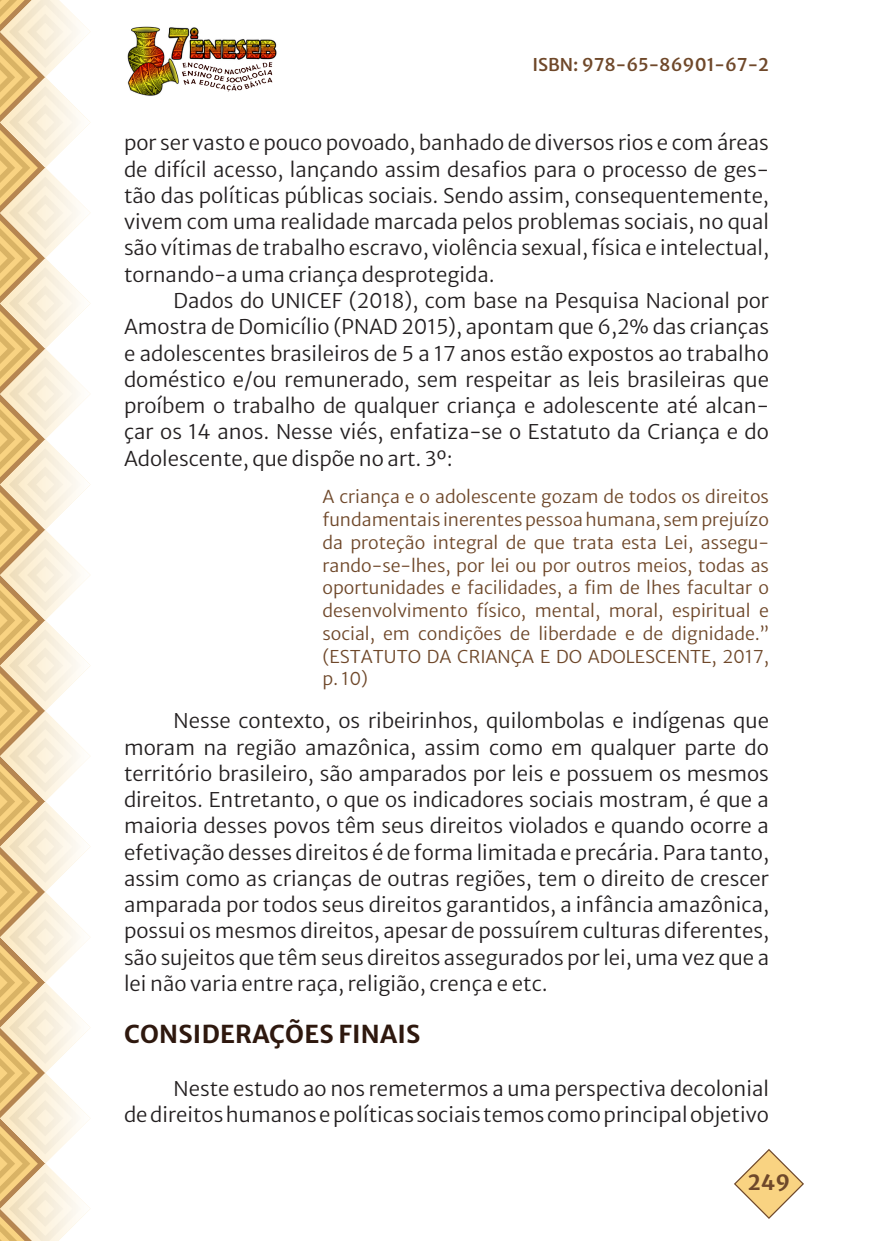
<style>
.page{position:relative;width:893px;height:1241px;background:#fff}
.page>*{position:absolute;margin:0;border:0;box-sizing:border-box;transform-origin:0 0}
._5_SUBTÍTULO{font:700 24.5px "Merriweather Sans";letter-spacing:.01em;color:#2e180e}
.t1{font:700 21px "Merriweather Sans";color:#6f482a}
._4_CORPO{font:300 20.12px/26.2px "Merriweather Sans";color:#231f20;text-align:justify}
._6_CITACAO{font:300 17.5px/22.8px "Merriweather Sans";color:#6f482a;text-align:justify}
.t2{font:500 17.5px "Merriweather Sans";color:#6f482a}
</style>
<div class="page">
<img style="left:127px;top:26px;width:150px;height:70px">
<svg style="left:0;top:0;width:90px;height:1240px"></svg>
<svg style="left:734px;top:1149px;width:70px;height:69px"></svg>
<p class="t2" style="left:532px;top:49px;width:238px">ISBN: 978-65-86901-67-2</p>
<p class="_4_CORPO" style="left:124px;top:128px;width:646px">por ser vasto e pouco povoado, banhado de diversos rios e com áreas de difícil acesso, lançando assim desafios para o processo de ges&shy;tão das políticas públicas sociais. Sendo assim, consequentemente, vivem com uma realidade marcada pelos problemas sociais, no qual são vítimas de trabalho escravo, violência sexual, física e intelectual, tornando-a uma criança desprotegida.</p>
<p class="_4_CORPO" style="left:124px;top:285px;width:646px;text-indent:50px">Dados do UNICEF (2018), com base na Pesquisa Nacional por Amostra de Domicílio (PNAD 2015), apontam que 6,2% das crianças e adolescentes brasileiros de 5 a 17 anos estão expostos ao trabalho doméstico e/ou remunerado, sem respeitar as leis brasileiras que proíbem o trabalho de qualquer criança e adolescente até alcan&shy;çar os 14 anos. Nesse viés, enfatiza-se o Estatuto da Criança e do Adolescente, que dispõe no art. 3º:</p>
<p class="_6_CITACAO" style="left:322px;top:483px;width:448px">A criança e o adolescente gozam de todos os direitos fundamentais inerentes pessoa humana, sem prejuízo da proteção integral de que trata esta Lei, assegu&shy;rando-se-lhes, por lei ou por outros meios, todas as oportunidades e facilidades, a fim de lhes facultar o desenvolvimento físico, mental, moral, espiritual e social, em condições de liberdade e de dignidade.” (ESTATUTO DA CRIANÇA E DO ADOLESCENTE, 2017, p. 10)</p>
<p class="_4_CORPO" style="left:124px;top:705px;width:646px;text-indent:50px">Nesse contexto, os ribeirinhos, quilombolas e indígenas que moram na região amazônica, assim como em qualquer parte do território brasileiro, são amparados por leis e possuem os mesmos direitos. Entretanto, o que os indicadores sociais mostram, é que a maioria desses povos têm seus direitos violados e quando ocorre a efetivação desses direitos é de forma limitada e precária. Para tanto, assim como as crianças de outras regiões, tem o direito de crescer amparada por todos seus direitos garantidos, a infância amazônica, possui os mesmos direitos, apesar de possuírem culturas diferentes, são sujeitos que têm seus direitos assegurados por lei, uma vez que a lei não varia entre raça, religião, crença e etc.</p>
<p class="_5_SUBTÍTULO" style="left:124px;top:1012px;width:298px">CONSIDERAÇÕES FINAIS</p>
<p class="_4_CORPO" style="left:124px;top:1073px;width:646px;text-align:right">Neste estudo ao nos remetermos a uma perspectiva decolonial<br>de direitos humanos e políticas sociais temos como principal objetivo</p>
<p class="t1" style="left:748px;top:1164px;width:44px">249</p>
</div>
